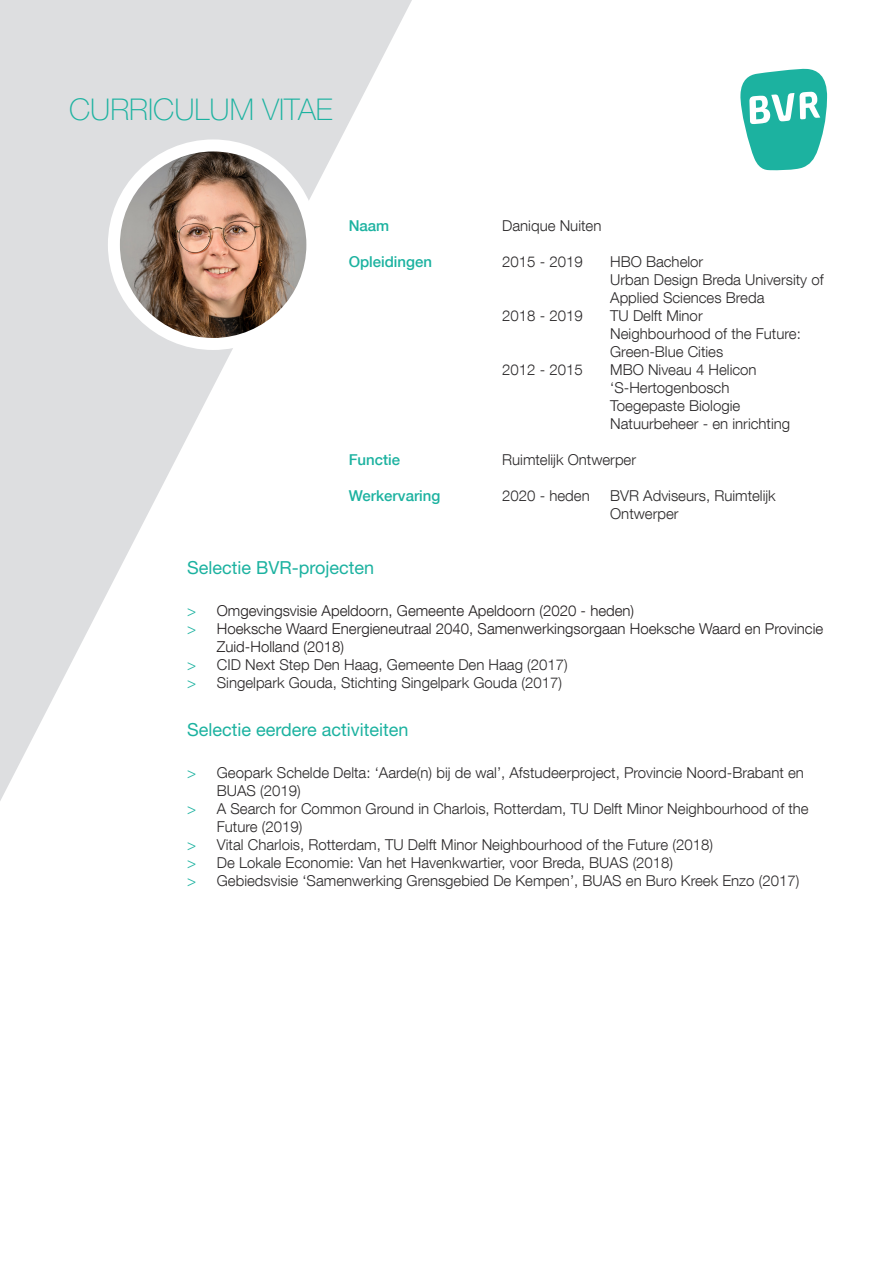
<style>
.page{position:relative;width:893px;height:1263px;background:#fff}
.page>*{position:absolute;margin:0;border:0;box-sizing:border-box;transform-origin:0 0}
.Basistekst{font:100 30px "Helvetica Neue";color:#1cb2a0}
.Standaard{font:18px "Helvetica Neue";color:#1cb2a0}
.t1{font:300 15px/18px "Helvetica Neue LT Com";color:#2b292a}
.t2{font:300 15px/18px "Helvetica Neue LT Com";color:#231f20}
.t3{font:500 15px "Helvetica Neue LT Com";color:#1cb2a0}
.s1{color:#1cb2a0}
</style>
<div class="page">
<svg style="left:0;top:0;width:412px;height:801px"></svg>
<svg style="left:740px;top:68px;width:87px;height:103px"></svg>
<img style="left:114px;top:145px;width:198px;height:199px;border-radius:99px">
<div style="left:108px;top:139px;width:210px;height:211px;border:12px solid #fff;border-radius:50%"></div>
<p class="Basistekst" style="left:69px;top:93px;width:265px">CURRICULUM VITAE</p>
<p class="t3" style="left:349px;top:217px;width:42px">Naam</p>
<p class="t1" style="left:502px;top:216px;width:101px">Danique Nuiten</p>
<p class="t3" style="left:349px;top:253px;width:85px">Opleidingen</p>
<p class="t1" style="left:502px;top:252px;width:82px">2015 - 2019</p>
<p class="t1" style="left:610px;top:252px;width:95px">HBO Bachelor</p>
<p class="t1" style="left:610px;top:270px;width:215px">Urban Design Breda University of<br>Applied Sciences Breda</p>
<p class="t1" style="left:502px;top:306px;width:82px">2018 - 2019</p>
<p class="t1" style="left:610px;top:306px;width:94px">TU Delft Minor</p>
<p class="t1" style="left:610px;top:324px;width:192px">Neighbourhood of the Future:<br>Green-Blue Cities</p>
<p class="t1" style="left:502px;top:360px;width:82px">2012 - 2015</p>
<p class="t1" style="left:610px;top:360px;width:148px">MBO Niveau 4 Helicon ‘S-Hertogenbosch</p>
<p class="t1" style="left:610px;top:396px;width:132px">Toegepaste Biologie</p>
<p class="t1" style="left:610px;top:414px;width:182px">Natuurbeheer - en inrichting</p>
<p class="t3" style="left:349px;top:451px;width:53px">Functie</p>
<p class="t1" style="left:502px;top:450px;width:135px">Ruimtelijk Ontwerper</p>
<p class="t3" style="left:349px;top:487px;width:93px">Werkervaring</p>
<p class="t1" style="left:502px;top:486px;width:89px">2020 - heden</p>
<p class="t1" style="left:610px;top:486px;width:167px">BVR Adviseurs, Ruimtelijk<br>Ontwerper</p>
<p class="Standaard" style="left:187px;top:557px;width:189px">Selectie BVR-projecten</p>
<p class="t2" style="left:187px;top:601px;width:449px"><span class="s1">&gt;</span> Omgevingsvisie Apeldoorn, Gemeente Apeldoorn (2020 - heden)</p>
<p class="t2" style="left:217px;top:619px;width:608px;text-indent:-30px"><span class="s1">&gt;</span> Hoeksche Waard Energieneutraal 2040, Samenwerkingsorgaan Hoeksche Waard en Provincie<br>Zuid-Holland (2018)</p>
<p class="t1" style="left:187px;top:655px;width:382px"><span class="s1">&gt;</span> CID Next Step Den Haag, Gemeente Den Haag (2017)</p>
<p class="t1" style="left:187px;top:673px;width:376px"><span class="s1">&gt;</span> Singelpark Gouda, Stichting Singelpark Gouda (2017)</p>
<p class="Standaard" style="left:187px;top:718px;width:223px">Selectie eerdere activiteiten</p>
<p class="t1" style="left:217px;top:763px;width:588px;text-indent:-30px"><span class="s1">&gt;</span> Geopark Schelde Delta: ‘Aarde(n) bij de wal’, Afstudeerproject, Provincie Noord-Brabant en<br>BUAS (2019)</p>
<p class="t1" style="left:217px;top:799px;width:593px;text-indent:-30px"><span class="s1">&gt;</span> A Search for Common Ground in Charlois, Rotterdam, TU Delft Minor Neighbourhood of the<br>Future (2019)</p>
<p class="t1" style="left:187px;top:835px;width:527px"><span class="s1">&gt;</span> Vital Charlois, Rotterdam, TU Delft Minor Neighbourhood of the Future (2018)</p>
<p class="t1" style="left:187px;top:853px;width:488px"><span class="s1">&gt;</span> De Lokale Economie: Van het Havenkwartier, voor Breda, BUAS (2018)</p>
<p class="t1" style="left:187px;top:871px;width:614px"><span class="s1">&gt;</span> Gebiedsvisie ‘Samenwerking Grensgebied De Kempen’, BUAS en Buro Kreek Enzo (2017)</p>
</div>
